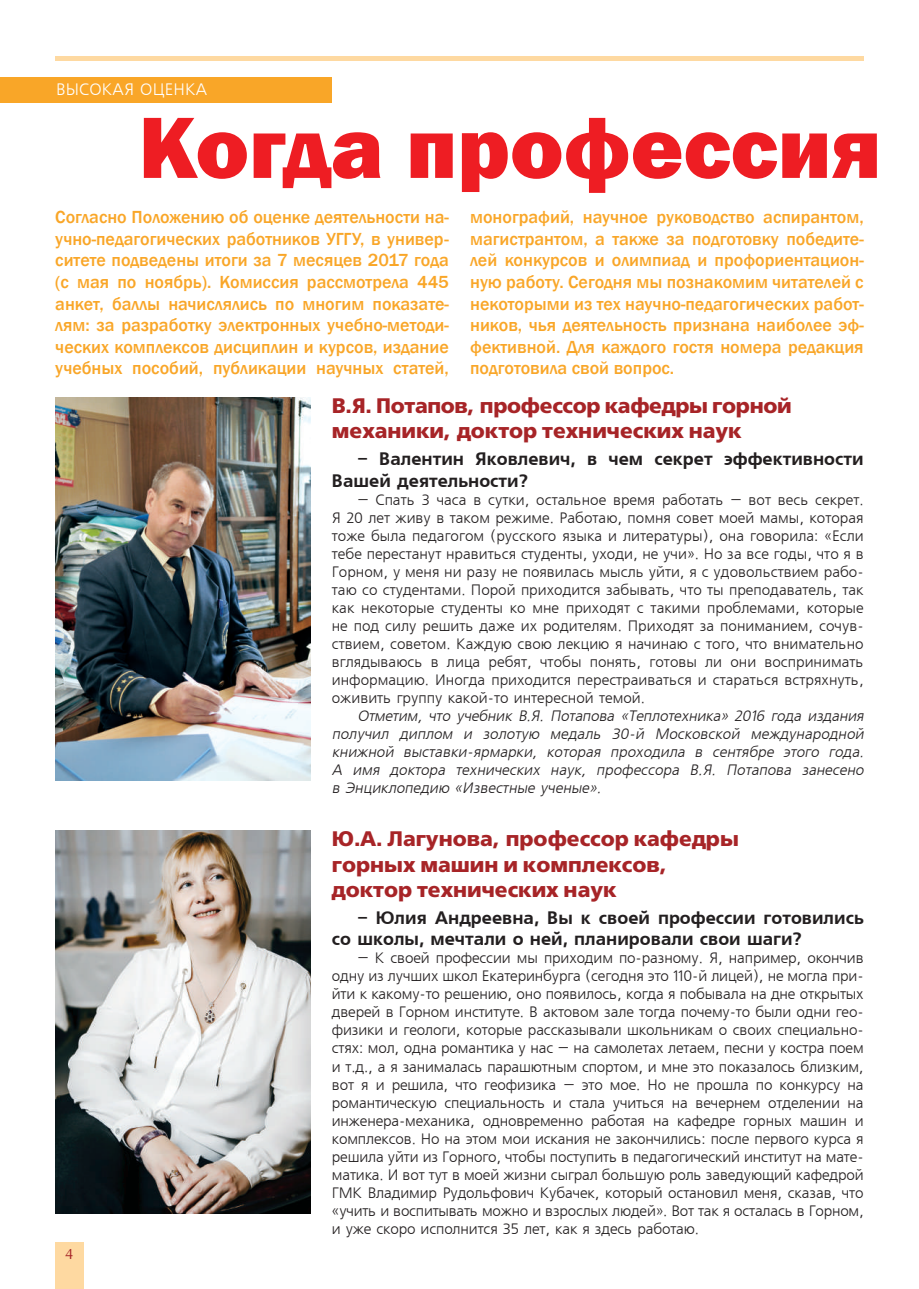
<style>
.page{position:relative;width:919px;height:1289px;background:#fff}
.page>*{position:absolute;margin:0;border:0;box-sizing:border-box;transform-origin:0 0}
.t1{font:800 90px "Franklin Gothic";color:#ee1d23}
.t2{font:700 21px/25.2px "Free Set";color:#a72427}
.t3{font:500 18px/21.6px "Franklin Gothic";color:#f9a628;text-align:justify}
.t4{font:18px/21.6px "AXP Free Set C Bold";color:#231f20}
.t5{font:16.5px "Free Set CTT";letter-spacing:.01em;color:#fff}
.t6{font:15px/18px "Free Set CTT";letter-spacing:-.005em;color:#231f20;text-align:justify}
.t7{font:italic 15px/18px "Free Set CTT";color:#231f20;text-align:justify}
.t8{font:15px "AG Opus";color:#a72427}
</style>
<div class="page">
<div style="left:55px;top:1242px;width:28px;height:46px;background:#fed9a1"></div>
<hr style="left:55px;top:56px;width:808px;height:4px;background:#fed9a1">
<div style="left:0;top:78px;width:332px;height:25px;background:#f9a628"></div>
<img style="left:55px;top:397px;width:255px;height:383px">
<img style="left:55px;top:830px;width:255px;height:383px">
<p class="t5" style="left:56px;top:81px;width:152px">ВЫСОКАЯ ОЦЕНКА</p>
<h1 class="t1" style="left:139px;top:89px;width:744px">Когда профессия</h1>
<p class="t3" style="left:55px;top:206px;width:395px">Согласно Положению об оценке деятельности на&shy;учно-педагогических работников УГГУ, в универ&shy;ситете подведены итоги за 7 месяцев 2017 года (с мая по ноябрь). Комиссия рассмотрела 445 анкет, баллы начислялись по многим показате&shy;лям: за разработку электронных учебно-методи&shy;ческих комплексов дисциплин и курсов, издание учебных пособий, публикации научных статей,</p>
<p class="t3" style="left:470px;top:206px;width:395px">монографий, научное руководство аспирантом, магистрантом, а также за подготовку победите&shy;лей конкурсов и олимпиад и профориентацион&shy;ную работу. Сегодня мы познакомим читателей с некоторыми из тех научно-педагогических работ&shy;ников, чья деятельность признана наиболее эф&shy;фективной. Для каждого гостя номера редакция подготовила свой вопрос.</p>
<p class="t8" style="left:65px;top:1246px;width:10px">4</p>
<h2 class="t2" style="left:332px;top:393px;width:461px">В.Я. Потапов, профессор кафедры горной механики, доктор технических наук</h2>
<p class="t4" style="left:332px;top:449px;width:533px;text-indent:26px">– Валентин Яковлевич, в чем секрет эффективности<br>Вашей деятельности?</p>
<p class="t6" style="left:332px;top:491px;width:533px;text-indent:26px">– Спать 3 часа в сутки, остальное время работать – вот весь секрет.<br>Я 20 лет живу в таком режиме. Работаю, помня совет моей мамы, которая тоже была педагогом (русского языка и литературы), она говорила: «Если тебе перестанут нравиться студенты, уходи, не учи». Но за все годы, что я в Горном, у меня ни разу не появилась мысль уйти, я с удовольствием рабо&shy;таю со студентами. Порой приходится забывать, что ты преподаватель, так как некоторые студенты ко мне приходят с такими проблемами, которые не под силу решить даже их родителям. Приходят за пониманием, сочув&shy;ствием, советом. Каждую свою лекцию я начинаю с того, что внимательно вглядываюсь в лица ребят, чтобы понять, готовы ли они воспринимать информацию. Иногда приходится перестраиваться и стараться встряхнуть, оживить группу какой-то интересной темой.</p>
<p class="t7" style="left:332px;top:707px;width:536px;text-indent:26px">Отметим, что учебник В.Я. Потапова «Теплотехника» 2016 года издания получил диплом и золотую медаль 30-й Московской международной книжной выставки-ярмарки, которая проходила в сентябре этого года.<br>А имя доктора технических наук, профессора В.Я. Потапова занесено в Энциклопедию «Известные ученые».</p>
<h2 class="t2" style="left:332px;top:826px;width:408px">Ю.А. Лагунова, профессор кафедры горных машин и комплексов, доктор технических наук</h2>
<p class="t4" style="left:332px;top:907px;width:533px;text-indent:26px">– Юлия Андреевна, Вы к своей профессии готовились со школы, мечтали о ней, планировали свои шаги?</p>
<p class="t6" style="left:332px;top:950px;width:533px;text-indent:26px">– К своей профессии мы приходим по-разному. Я, например, окончив одну из лучших школ Екатеринбурга (сегодня это 110-й лицей), не могла при&shy;йти к какому-то решению, оно появилось, когда я побывала на дне открытых дверей в Горном институте. В актовом зале тогда почему-то были одни гео&shy;физики и геологи, которые рассказывали школьникам о своих специально&shy;стях: мол, одна романтика у нас – на самолетах летаем, песни у костра поем и т.д., а я занималась парашютным спортом, и мне это показалось близким, вот я и решила, что геофизика – это мое. Но не прошла по конкурсу на романтическую специальность и стала учиться на вечернем отделении на инженера-механика, одновременно работая на кафедре горных машин и комплексов. Но на этом мои искания не закончились: после первого курса я решила уйти из Горного, чтобы поступить в педагогический институт на мате&shy;матика. И вот тут в моей жизни сыграл большую роль заведующий кафедрой ГМК Владимир Рудольфович Кубачек, который остановил меня, сказав, что «учить и воспитывать можно и взрослых людей». Вот так я осталась в Горном, и уже скоро исполнится 35 лет, как я здесь работаю.</p>
</div>
